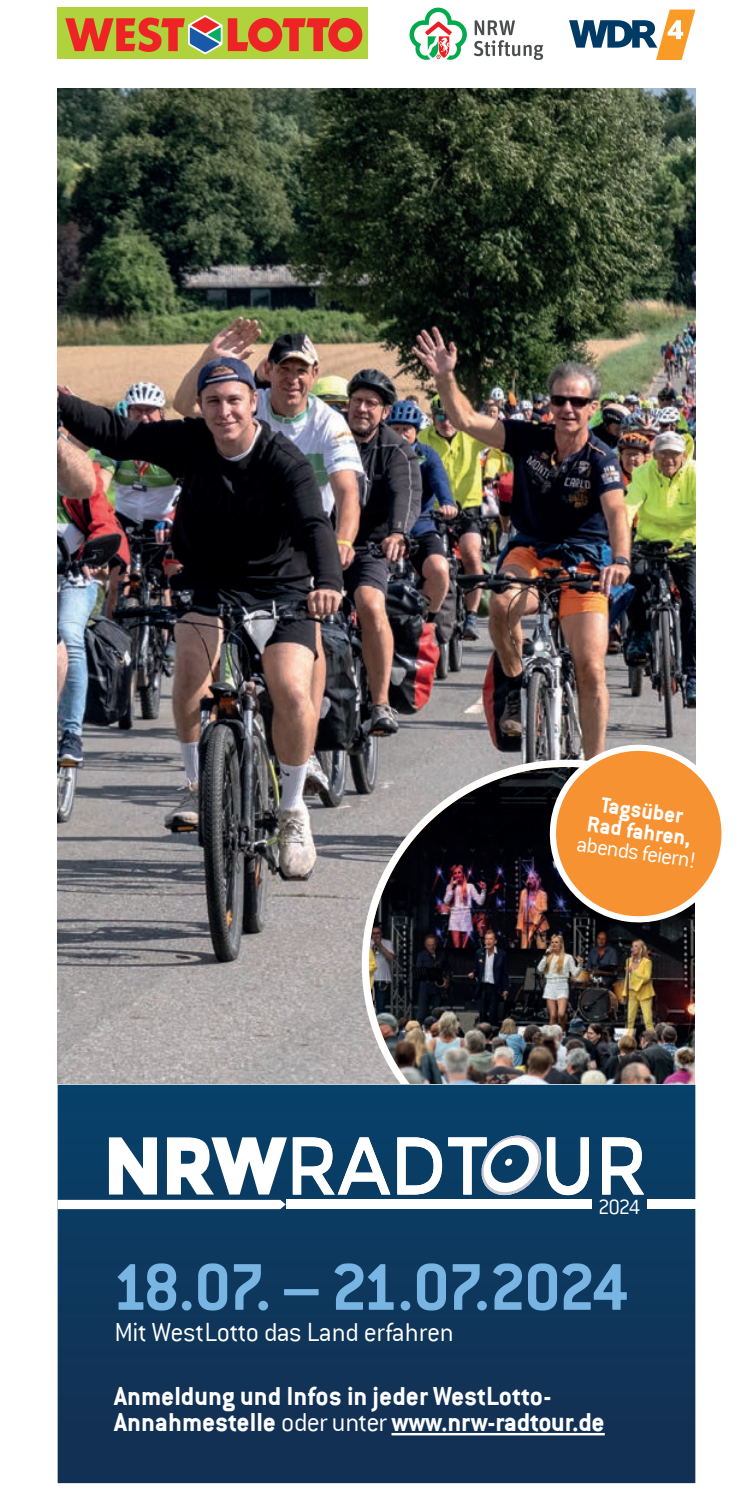
<style>
.page{position:relative;width:745px;height:1489px;background:#fff}
.page>*{position:absolute;margin:0;border:0;box-sizing:border-box;transform-origin:0 0}
.t1{font:700 72.5px "Conduit ITC";letter-spacing:-.04em;color:#79b5e3}
.t2{font:700 28.5px/26px "Conduit ITC";color:#fff}
.t3{font:300 28.5px "Conduit ITC";letter-spacing:-.02em;color:#fff}
.t4{font:700 24px/21px "Conduit ITC";color:#fff;text-align:center}
.t5{font:300 24px "Conduit ITC";color:#fff}
.t6{font:300 22.75px "Conduit ITC";color:#fff}
.s1{font-weight:300}
</style>
<div class="page">
<img style="left:58px;top:88px;width:637px;height:996px">
<img style="left:361px;top:759px;width:334px;height:325px">
<svg style="left:540px;top:735px;width:182px;height:190px;background:#d09156"></svg>
<svg style="left:58px;top:1084px;width:637px;height:398px;background:#0f375c"></svg>
<div style="left:646px;top:1199px;width:49px;height:9px;background:#fff"></div>
<svg style="left:58px;top:1135px;width:585px;height:73px"></svg>
<svg style="left:504px;top:1158px;width:8px;height:7px"></svg>
<hr style="left:391px;top:1432px;width:213px;height:3px;background:#fff">
<div style="left:58px;top:8px;width:310px;height:51px;background:#b0d23c"></div>
<svg style="left:228px;top:18px;width:134px;height:34px"></svg>
<svg style="left:65px;top:15px;width:157px;height:39px"></svg>
<svg style="left:569px;top:10px;width:126px;height:50px"></svg>
<svg style="left:409px;top:8px;width:57px;height:52px"></svg>
<svg style="left:474px;top:20px;width:69px;height:40px"></svg>
<p class="t4" style="left:591px;top:792px;width:106px;rotate:8deg">Tagsüber<br>Rad fahren,</p>
<p class="t5" style="left:578px;top:830px;width:121px;rotate:8deg">abends feiern!</p>
<p class="t6" style="left:597px;top:1194px;width:44px">2024</p>
<h1 class="t1" style="left:111px;top:1244px;width:518px">18.07. – 21.07.2024</h1>
<p class="t3" style="left:114px;top:1316px;width:340px">Mit WestLotto das Land erfahren</p>
<p class="t2" style="left:114px;top:1382px;width:492px">Anmeldung und Infos in jeder WestLotto-<br>Annahmestelle <span class="s1">oder unter</span> www.nrw-radtour.de</p>
</div>
